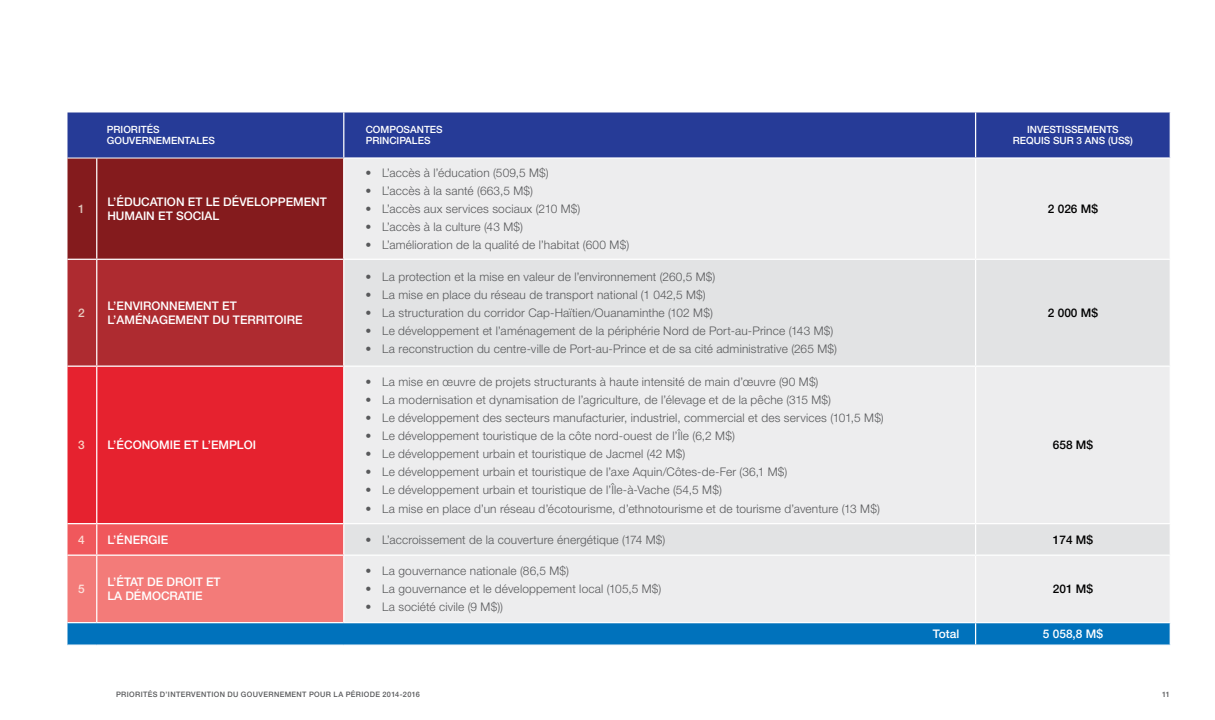
<style>
.page{position:relative;width:1215px;height:720px;background:#fff}
.page>*{position:absolute;margin:0;border:0;box-sizing:border-box;transform-origin:0 0}
.t1{font:300 11.88px "Helvetica Neue LT Std";letter-spacing:.015em;color:#58595b}
.t2{font:500 11.88px "Helvetica Neue LT Std";letter-spacing:.005em;color:#fff}
.t3{font:500 11.88px "Helvetica Neue LT Std";color:#000}
.t4{font:500 11.88px "Helvetica Neue LT Std";color:#dcc1b6}
.t5{font:500 11.88px "Helvetica Neue LT Std";color:#e9ccc1}
.t6{font:500 11.88px "Helvetica Neue LT Std";color:#fad2c4}
.t7{font:500 11.88px "Helvetica Neue LT Std";color:#fddbd3}
.t8{font:500 11.88px "Helvetica Neue LT Std";color:#fde1dc}
.t9{font:500 10px/11.2px "Helvetica Neue LT Std";color:#fff}
.t10{font:500 7.5px "Helvetica Neue LT Std";letter-spacing:.05em;color:#58595b}
</style>
<div class="page">
<div style="left:68px;top:112px;width:1102px;height:46px;background:#263b97"></div>
<div style="left:344px;top:159px;width:826px;height:100px;background:#ededee"></div>
<svg style="left:344px;top:260px;width:826px;height:263px;background:#e8e9ea"></svg>
<div style="left:68px;top:367px;width:275px;height:156px;background:#e6222f"></div>
<hr style="left:344px;top:366px;width:632px;height:1px;background:#fff">
<hr style="left:976px;top:157px;width:195px;height:2px;background:#fff">
<hr style="left:976px;top:366px;width:195px;height:1px;background:#fff">
<hr style="left:343px;top:112px;width:1px;height:45px;background:#fff">
<hr style="left:343px;top:157px;width:633px;height:2px;background:#fff">
<hr style="left:975px;top:112px;width:1px;height:45px;background:#fff">
<hr style="left:96px;top:367px;width:1px;height:156px;background:#fff">
<hr style="left:975px;top:159px;width:1px;height:100px;background:#fff">
<hr style="left:975px;top:260px;width:1px;height:106px;background:#fff">
<hr style="left:975px;top:367px;width:1px;height:156px;background:#fff">
<svg style="left:68px;top:158px;width:276px;height:209px;background:#9b272a"></svg>
<hr style="left:97px;top:366px;width:247px;height:1px;background:#fff">
<svg style="left:68px;top:523px;width:1103px;height:123px;background:#c3becb"></svg>
<hr style="left:97px;top:622px;width:247px;height:1px;background:#fff">
<p class="t4" style="left:78px;top:202px;width:8px">1</p>
<p class="t5" style="left:78px;top:306px;width:8px">2</p>
<p class="t9" style="left:107px;top:124px;width:14px">PRIORITÉS<br>GOUVERNEMENTALES</p>
<p class="t9" style="left:366px;top:124px;width:14px">COMPOSANTES<br>PRINCIPALES</p>
<p class="t9" style="left:1013px;top:124px;width:28px;text-align:right">INVESTISSEMENTS<br>REQUIS</p>
<p class="t9" style="left:1053px;top:135px;width:8px">SUR</p>
<p class="t9" style="left:1077px;top:135px;width:17px">3 ANS</p>
<p class="t9" style="left:1108px;top:135px;width:26px">(US$)</p>
<p class="t2" style="left:107px;top:194px;width:18px">L’ÉDUCATION</p>
<p class="t2" style="left:188px;top:194px;width:45px">ETLEDÉVELOPPEMENT</p>
<p class="t2" style="left:107px;top:209px;width:9px">HUMAIN</p>
<p class="t2" style="left:158px;top:209px;width:26px">ET SOCIAL</p>
<p class="t2" style="left:107px;top:299px;width:19px">L’ENVIRONNEMENT</p>
<p class="t2" style="left:222px;top:299px;width:8px">ET</p>
<p class="t2" style="left:107px;top:313px;width:19px">L’AMÉNAGEMENT</p>
<p class="t2" style="left:213px;top:313px;width:29px">DU TERRITOIRE</p>
<p class="t1" style="left:365px;top:165px;width:185px">• L’accès à l’éducation (509,5 M$)</p>
<p class="t1" style="left:365px;top:183px;width:169px">• L’accès à la santé (663,5 M$)</p>
<p class="t1" style="left:365px;top:201px;width:217px">• L’accès aux services sociaux (210 M$)</p>
<p class="t1" style="left:365px;top:220px;width:159px">• L’accès à la culture (43 M$)</p>
<p class="t1" style="left:365px;top:238px;width:265px">• L’amélioration de la qualité de l’habitat (600 M$)</p>
<p class="t1" style="left:365px;top:269px;width:351px">• La protection et la mise en valeur de l’environnement (260,5 M$)</p>
<p class="t1" style="left:365px;top:287px;width:342px">• La mise en place du réseau de transport national (1 042,5 M$)</p>
<p class="t1" style="left:365px;top:305px;width:349px">• La structuration du corridor Cap-Haïtien/Ouanaminthe (102 M$)</p>
<p class="t1" style="left:365px;top:324px;width:469px">• Le développement et l’aménagement de la périphérie Nord de Port-au-Prince (143 M$)</p>
<p class="t1" style="left:365px;top:342px;width:473px">• La reconstruction du centre-ville de Port-au-Prince et de sa cité administrative (265 M$)</p>
<p class="t3" style="left:1048px;top:202px;width:52px">2 026 M$</p>
<p class="t3" style="left:1048px;top:306px;width:52px">2 000 M$</p>
<p class="t6" style="left:78px;top:438px;width:8px">3</p>
<p class="t2" style="left:107px;top:438px;width:19px">L’ÉCONOMIE</p>
<p class="t2" style="left:184px;top:438px;width:36px">ET L’EMPLOI</p>
<p class="t1" style="left:365px;top:374px;width:455px">• La mise en œuvre de projets structurants à haute intensité de main d’œuvre (90 M$)</p>
<p class="t1" style="left:365px;top:392px;width:467px">• La modernisation et dynamisation de l’agriculture, de l’élevage et de la pêche (315 M$)</p>
<p class="t1" style="left:365px;top:410px;width:520px">• Le développement des secteurs manufacturier, industriel, commercial et des services (101,5 M$)</p>
<p class="t1" style="left:365px;top:429px;width:371px">• Le développement touristique de la côte nord-ouest de l’Île (6,2 M$)</p>
<p class="t1" style="left:365px;top:447px;width:321px">• Le développement urbain et touristique de Jacmel (42 M$)</p>
<p class="t1" style="left:365px;top:465px;width:424px">• Le développement urbain et touristique de l’axe Aquin/Côtes-de-Fer (36,1 M$)</p>
<p class="t1" style="left:365px;top:483px;width:358px">• Le développement urbain et touristique de l’Île-à-Vache (54,5 M$)</p>
<p class="t1" style="left:365px;top:501px;width:516px">• La mise en place d’un réseau d’écotourisme, d’ethnotourisme et de tourisme d’aventure (13 M$)</p>
<p class="t3" style="left:1053px;top:438px;width:42px">658 M$</p>
<p class="t7" style="left:78px;top:532px;width:8px">4</p>
<p class="t2" style="left:107px;top:532px;width:18px">L’ÉNERGIE</p>
<p class="t1" style="left:365px;top:532px;width:301px">• L’accroissement de la couverture énergétique (174 M$)</p>
<p class="t3" style="left:1053px;top:532px;width:42px">174 M$</p>
<p class="t8" style="left:78px;top:582px;width:8px">5</p>
<p class="t1" style="left:365px;top:563px;width:205px">• La gouvernance nationale (86,5 M$)</p>
<p class="t1" style="left:365px;top:582px;width:298px">• La gouvernance et le développement local (105,5 M$)</p>
<p class="t1" style="left:365px;top:600px;width:139px">• La société civile (9 M$))</p>
<p class="t2" style="left:107px;top:575px;width:17px">L’ÉTAT</p>
<p class="t2" style="left:147px;top:575px;width:28px">DE DROIT</p>
<p class="t2" style="left:206px;top:575px;width:8px">ET</p>
<p class="t2" style="left:107px;top:589px;width:27px">LA DÉMOCRATIE</p>
<p class="t3" style="left:1053px;top:582px;width:42px">201 M$</p>
<p class="t2" style="left:933px;top:627px;width:28px">TOTAL</p>
<p class="t2" style="left:1043px;top:627px;width:62px">5 058,8 M$</p>
<p class="t10" style="left:116px;top:689px;width:305px">PRIORITÉS D’INTERVENTION DU GOUVERNEMENT POUR LA PÉRIODE 2014-2016</p>
<p class="t10" style="left:1162px;top:689px;width:9px">11</p>
</div>
